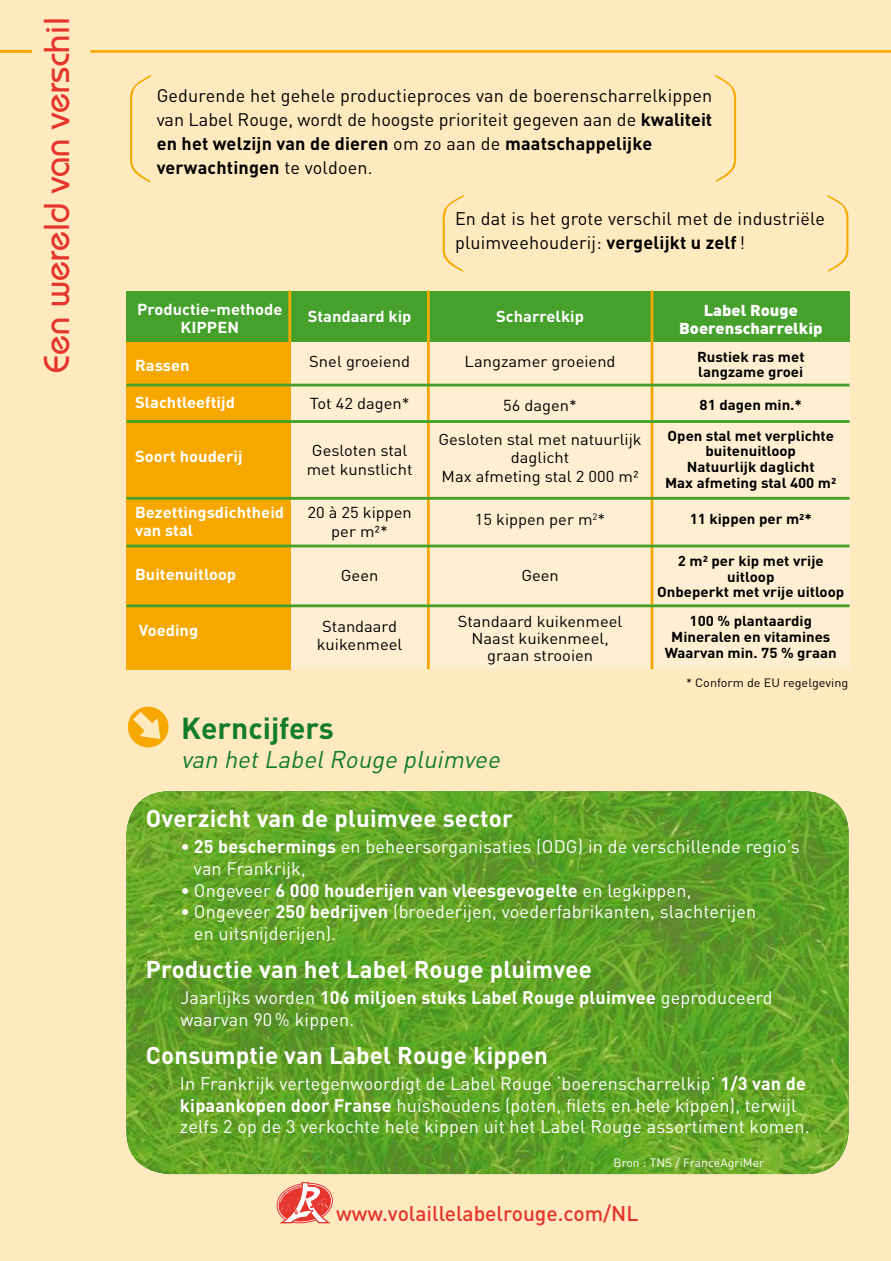
<style>
.page{position:relative;width:891px;height:1261px;background:#fff}
.page>*{position:absolute;margin:0;border:0;box-sizing:border-box;transform-origin:0 0}
.t1{font:500 36px "Bauhaus";color:#e5352c}
.t2{font:700 30px "DIN";color:#127c2d}
.t3{font:700 24px "DIN";letter-spacing:.01em;color:#fff}
.t4{font:italic 24px "DIN";color:#127c2d}
.t5{font:500 21px "DIN";color:#e5352c}
.t6{font:18px/21.6px "DIN";letter-spacing:.01em;color:#fff}
.t7{font:18px/24px "DIN";letter-spacing:.01em;color:#000}
.t8{font:700 18px "DIN";letter-spacing:.01em;color:#fff}
.t9{font:15.6px/18.8px "DIN";color:#000;text-align:center;scale:1.05 1}
.t10{font:700 15.6px/18.8px "DIN";color:#fff;text-align:center;scale:1.05 1}
.t11{font:900 15.6px/18.8px "DIN";color:#fff;text-align:center;scale:1.05 1}
.t12{font:700 14.25px/15.8px "DIN";color:#000;text-align:center;scale:1.05 1}
.t13{font:12px "DIN";color:#000;scale:1.05 1}
.t14{font:12px "DIN";letter-spacing:.01em;color:#fff}
.s1{font-weight:700}
.s2{font-weight:400}
</style>
<div class="page">
<div style="left:0;top:0;width:891px;height:1260px;background:#ffe9bf"></div>
<hr style="left:90px;top:50px;width:801px;height:3px;background:#f6a800">
<svg style="left:277px;top:1181px;width:56px;height:41px"></svg>
<img style="left:126px;top:791px;width:722px;height:382px">
<svg style="left:128px;top:706px;width:40px;height:41px;background:#f9c556"></svg>
<hr style="left:0;top:50px;width:32px;height:3px;background:#f6a800">
<svg style="left:443px;top:195px;width:21px;height:77px;background:#fde2aa"></svg>
<svg style="left:827px;top:195px;width:21px;height:77px;background:#fee2ab"></svg>
<svg style="left:130px;top:75px;width:21px;height:108px;background:#fde1aa"></svg>
<svg style="left:715px;top:75px;width:21px;height:108px;background:#fee2ab"></svg>
<div style="left:126px;top:312px;width:723px;height:357px;background:#ffefd2"></div>
<div style="left:126px;top:291px;width:723px;height:50px;background:#45a12b"></div>
<div style="left:126px;top:342px;width:165px;height:327px;background:#f6a800"></div>
<hr style="left:427px;top:291px;width:3px;height:378px;background:#f6a800">
<hr style="left:650px;top:291px;width:3px;height:378px;background:#f6a800">
<hr style="left:126px;top:383px;width:723px;height:3px;background:#45a12b">
<hr style="left:126px;top:420px;width:723px;height:3px;background:#45a12b">
<hr style="left:126px;top:497px;width:723px;height:2px;background:#45a12b">
<hr style="left:126px;top:544px;width:723px;height:3px;background:#45a12b">
<hr style="left:126px;top:604px;width:723px;height:3px;background:#45a12b">
<hr style="left:288px;top:291px;width:3px;height:53px;background:#f6a800">
<h1 class="t1" style="left:35px;top:373px;width:358px;rotate:-90deg">Een wereld van verschil</h1>
<p class="t7" style="left:157px;top:84px;width:557px">Gedurende het gehele productieproces van de boerenscharrelkippen van Label Rouge, wordt de hoogste prioriteit gegeven aan de <span class="s1">kwaliteit en het welzijn van de dieren</span> om zo aan de <span class="s1">maatschappelijke verwachtingen</span> te voldoen.</p>
<p class="t7" style="left:455px;top:206px;width:371px">En dat is het grote verschil met de industriële pluimveehouderij: <span class="s1">vergelijkt u zelf</span>!</p>
<p class="t10" style="left:137px;top:299px;width:140px">Productie-methode kippen</p>
<p class="t10" style="left:135px;top:355px;width:53px">Rassen</p>
<p class="t10" style="left:135px;top:392px;width:97px">Slachtleeftijd</p>
<p class="t10" style="left:135px;top:446px;width:104px">Soort houderij</p>
<p class="t10" style="left:135px;top:502px;width:143px;line-height:18px;text-align:left">Bezettingsdichtheid van stal</p>
<p class="t10" style="left:135px;top:564px;width:98px">Buitenuitloop</p>
<p class="t10" style="left:139px;top:620px;width:58px">Voeding</p>
<p class="t10" style="left:308px;top:306px;width:100px">Standaard kip</p>
<p class="t9" style="left:309px;top:352px;width:97px">Snel groeiend</p>
<p class="t9" style="left:310px;top:393px;width:97px">Tot 42 dagen*</p>
<p class="t9" style="left:307px;top:441px;width:102px">Gesloten stal met kunstlicht</p>
<p class="t9" style="left:307px;top:502px;width:101px">20 à 25 kippen per m²*</p>
<p class="t9" style="left:341px;top:566px;width:37px">Geen</p>
<p class="t9" style="left:317px;top:616px;width:83px">Standaard kuikenmeel</p>
<p class="t10" style="left:496px;top:306px;width:85px">Scharrelkip</p>
<p class="t9" style="left:464px;top:351px;width:145px">Langzamer groeiend</p>
<p class="t9" style="left:438px;top:388px;width:195px;line-height:33.8px">56 dagen*<br>Gesloten stal met natuurlijk</p>
<p class="t9" style="left:441px;top:448px;width:189px">daglicht<br>Max afmeting stal 2 000 m²</p>
<p class="t9" style="left:475px;top:509px;width:126px">15 kippen per m<sup>2</sup>*</p>
<p class="t9" style="left:521px;top:565px;width:37px">Geen</p>
<p class="t9" style="left:458px;top:612px;width:158px;line-height:17.1px">Standaard kuikenmeel<br>Naast kuikenmeel, graan strooien</p>
<h2 class="t2" style="left:181px;top:708px;width:154px">Kerncijfers</h2>
<h3 class="t4" style="left:181px;top:744px;width:326px">van hetLabelRouge pluimvee</h3>
<p class="t11" style="left:679px;top:300px;width:138px">Label Rouge<br>Boerenscharrelkip</p>
<p class="t12" style="left:697px;top:348px;width:104px;text-align:left">Rustiek ras met langzame groei</p>
<p class="t12" style="left:667px;top:389px;width:160px;line-height:30.8px">81 dagen min.*<br>Open stal met verplichte</p>
<p class="t12" style="left:665px;top:442px;width:165px">buitenuitloop<br>Natuurlijk daglicht<br>Max afmeting stal 400 m²</p>
<p class="t12" style="left:689px;top:510px;width:118px">11 kippen per m²*</p>
<p class="t12" style="left:657px;top:552px;width:180px">2 m² per kip met vrije uitloop<br>Onbeperkt met vrije uitloop</p>
<p class="t12" style="left:664px;top:612px;width:165px">100 % plantaardig<br>Mineralen en vitamines<br>Waarvan min. 75 % graan</p>
<p class="t13" style="left:686px;top:674px;width:156px">* Conform de EU regelgeving</p>
<h3 class="t3" style="left:146px;top:803px;width:368px">Overzicht van de pluimvee sector</h3>
<p class="t6" style="left:194px;top:835px;width:607px;text-indent:-14px">• <span class="s1">25 beschermings</span> en beheersorganisaties (ODG) in de verschillende regio’s van Frankrijk,</p>
<p class="t8" style="left:180px;top:878px;width:512px"><span class="s2">• Ongeveer</span> 6 000 houderijen van vleesgevogelte <span class="s2">en legkippen,</span></p>
<p class="t6" style="left:194px;top:900px;width:564px;text-indent:-13px">• Ongeveer <span class="s1">250 bedrijven</span> (broederijen, voederfabrikanten, slachterijen en uitsnijderijen).</p>
<h3 class="t3" style="left:146px;top:953px;width:447px">Productie van het Label Rouge pluimvee</h3>
<p class="t6" style="left:180px;top:986px;width:594px">Jaarlijks worden <span class="s1">106 miljoen stuks Label Rouge pluimvee</span> geproduceerd waarvan 90 % kippen.</p>
<h3 class="t3" style="left:146px;top:1039px;width:403px">Consumptie van Label Rouge kippen</h3>
<p class="t6" style="left:180px;top:1072px;width:631px">In Frankrijk vertegenwoordigt de Label Rouge ‘boerenscharrelkip’ <span class="s1">1/3 van de kipaankopen door Franse</span> huishoudens (poten, filets en hele kippen), terwijl zelfs 2 op de 3 verkochte hele kippen uit het Label Rouge assortiment komen.</p>
<p class="t14" style="left:613px;top:1154px;width:152px">Bron : TNS / FranceAgriMer</p>
<p class="t5" style="left:336px;top:1200px;width:303px">www.volaillelabelrouge.com/NL</p>
</div>
